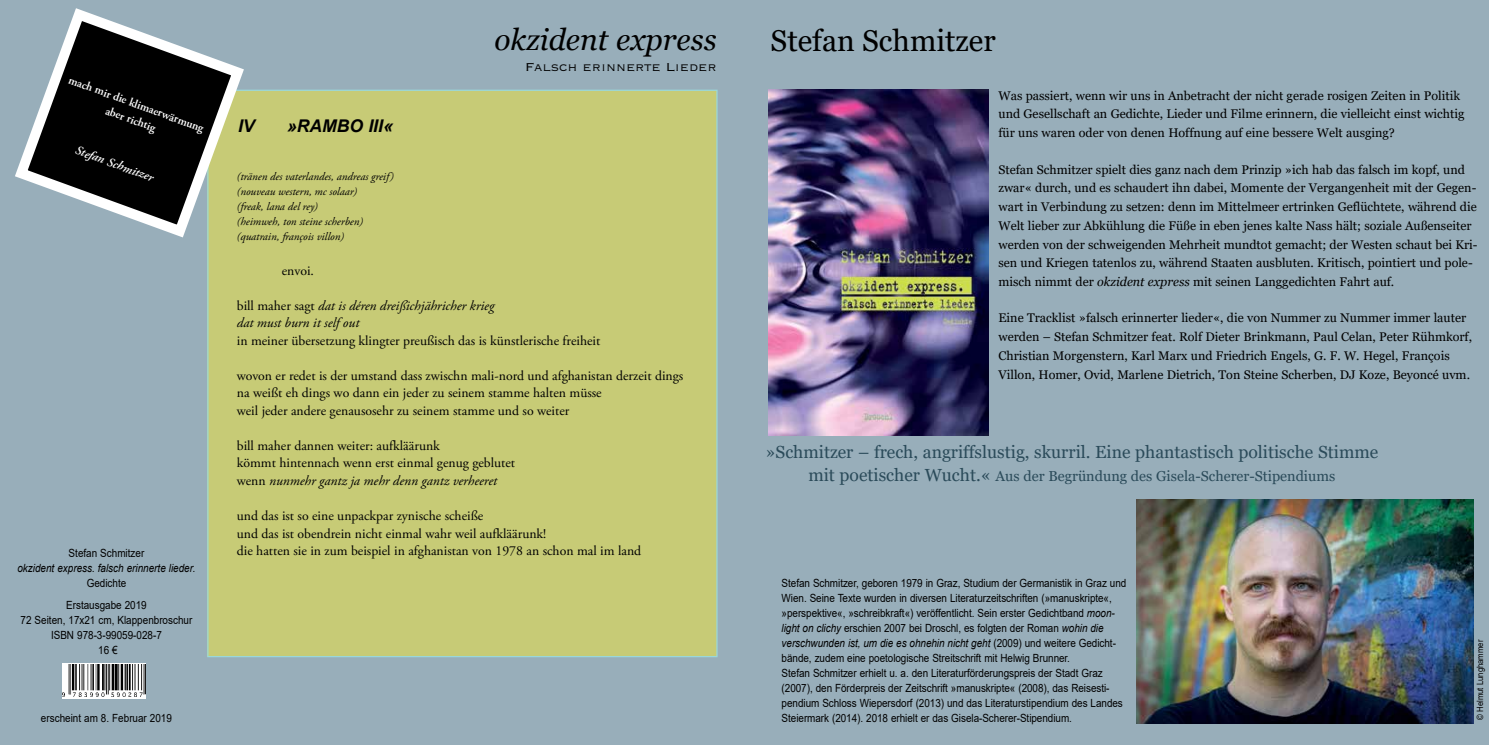
<style>
.page{position:relative;width:1489px;height:745px;background:#fff}
.page>*{position:absolute;margin:0;border:0;box-sizing:border-box;transform-origin:0 0}
.t1{font:30px "Georgia";color:#000}
.t2{font:italic 30px "Georgia";color:#000}
.t3{font:17.5px "Georgia";color:#2b4b5a}
.t4{font:italic 700 17.5px "Arial";color:#000}
.t5{font:15px "Copperplate Thirty Two BC";color:#000}
.t6{font:14.38px "Georgia";color:#2b4b5a}
.t7{font:13.75px/17.5px "Adobe Garamond Pro";color:#000}
.t8{font:italic 13.75px/17.5px "Adobe Garamond Pro";color:#000}
.t9{font:12.5px/18.8px "Georgia";color:#000}
.t10{font:italic 600 12.5px "Adobe Garamond Pro";color:#fff}
.t11{font:600 11.88px/16.2px "Adobe Garamond Pro";color:#fff;text-align:center}
.t12{font:11.25px/15px "Arial";letter-spacing:-.005em;color:#000;text-align:center;scale:.88 1}
.t13{font:italic 11.25px/15px "Adobe Garamond Pro";color:#000}
.t14{font:italic 11.25px "Arial";color:#000;scale:.88 1}
.t15{font:8.75px "Arial";color:#000;scale:.88 1}
.s1{font-style:normal}
.s2{font-style:italic}
.s3{font-size:17.5px}
</style>
<div class="page">
<div style="left:0;top:0;width:1488px;height:744px;background:#98aeba"></div>
<div style="left:62px;top:662px;width:83px;height:35px;background:#fff"></div>
<img style="left:62px;top:664px;width:83px;height:32px">
<img style="left:768px;top:90px;width:220px;height:345px">
<div style="left:208px;top:90px;width:509px;height:566px;background:#c7cb76"></div>
<svg style="left:15px;top:8px;width:235px;height:236px"></svg>
<img style="left:1136px;top:499px;width:337px;height:224px">
<p class="t11" style="left:72px;top:72px;width:145px;rotate:20deg">mach mir die klimaerwärmung aber richtig</p>
<p class="t10" style="left:78px;top:143px;width:84px;rotate:20deg">Stefan Schmitzer</p>
<p class="t12" style="left:69px;top:544px;width:87px">Stefan Schmitzer</p>
<p class="t14" style="left:17px;top:560px;width:204px">okzident express. falsch erinnerte lieder.</p>
<p class="t12" style="left:66px;top:571px;width:93px;line-height:22.1px">Gedichte<br>Erstausgabe 2019</p>
<p class="t12" style="left:21px;top:611px;width:197px">72 Seiten, 17x21 cm, Klappenbroschur<br>ISBN 978-3-99059-028-7<br>16 €</p>
<p class="t12" style="left:41px;top:710px;width:150px">erscheint am 8. Februar 2019</p>
<h1 class="t2" style="left:494px;top:20px;width:224px">okzident express</h1>
<p class="t5" style="left:525px;top:60px;width:193px">Falsch erinnerte Lieder</p>
<h2 class="t4" style="left:238px;top:114px;width:18px">IV</h2>
<h2 class="t4" style="left:287px;top:114px;width:107px">»RAMBO III«</h2>
<p class="t13" style="left:237px;top:169px;width:158px">(tränen des vaterlandes, andreas greif) (nouveau western, mc solaar)<br>(freak, lana del rey)<br>(heimweh, ton steine scherben) (quatrain, françois villon)</p>
<p class="t7" style="left:282px;top:262px;width:34px">envoi.</p>
<p class="t8" style="left:237px;top:297px;width:259px"><span class="s1">bill maher sagt</span> dat is déren dreißichjähricher krieg dat must burn it self out</p>
<p class="t7" style="left:237px;top:332px;width:365px">in meiner übersetzung klingter preußisch das is künstlerische freiheit</p>
<p class="t7" style="left:237px;top:367px;width:448px">wovon er redet is der umstand dass zwischn mali-nord und afghanistan derzeit dings na weißt eh dings wo dann ein jeder zu seinem stamme halten müsse<br>weil jeder andere genausosehr zu seinem stamme und so weiter</p>
<p class="t7" style="left:237px;top:437px;width:280px">bill maher dannen weiter: aufkläärunk<br>kömmt hintennach wenn erst einmal genug geblutet wenn <span class="s2">nunmehr gantz ja mehr denn gantz verheeret</span></p>
<p class="t7" style="left:237px;top:507px;width:406px">und das ist so eine unpackpar zynische scheiße<br>und das ist obendrein nicht einmal wahr weil aufkläärunk!<br>die hatten sie in zum beispiel in afghanistan von 1978 an schon mal im land</p>
<h1 class="t1" style="left:770px;top:23px;width:227px">Stefan Schmitzer</h1>
<p class="t9" style="left:998px;top:86px;width:467px">Was passiert, wenn wir uns in Anbetracht der nicht gerade rosigen Zeiten in Politik und Gesellschaft an Gedichte, Lieder und Filme erinnern, die vielleicht einst wichtig für uns waren oder von denen Hoffnung auf eine bessere Welt ausging?</p>
<p class="t9" style="left:998px;top:160px;width:480px">Stefan Schmitzer spielt dies ganz nach dem Prinzip »ich hab das falsch im kopf, und zwar« durch, und es schaudert ihn dabei, Momente der Vergangenheit mit der Gegen&shy;wart in Verbindung zu setzen: denn im Mittelmeer ertrinken Geflüchtete, während die Welt lieber zur Abkühlung die Füße in eben jenes kalte Nass hält; soziale Außenseiter werden von der schweigenden Mehrheit mundtot gemacht; der Westen schaut bei Kri&shy;sen und Kriegen tatenlos zu, während Staaten ausbluten. Kritisch, pointiert und pole&shy;misch nimmt der <span class="s2">okzident express</span> mit seinen Langgedichten Fahrt auf.</p>
<p class="t9" style="left:998px;top:309px;width:475px">Eine Tracklist »falsch erinnerter lieder«, die von Nummer zu Nummer immer lauter werden – Stefan Schmitzer feat. Rolf Dieter Brinkmann, Paul Celan, Peter Rühmkorf, Christian Morgenstern, Karl Marx und Friedrich Engels, G. F. W. Hegel, François Villon, Homer, Ovid, Marlene Dietrich, Ton Steine Scherben, DJ Koze, Beyoncé uvm.</p>
<h2 class="t3" style="left:765px;top:441px;width:614px">»Schmitzer – frech, angriffslustig, skurril. Eine phantastisch politische Stimme</h2>
<p class="t6" style="left:808px;top:467px;width:528px"><span class="s3">mit poetischer Wucht.«</span> Aus der Begründung des Gisela-Scherer-Stipendiums</p>
<p class="t12" style="left:781px;top:574px;width:393px;text-align:left">Stefan Schmitzer, geboren 1979 in Graz, Studium der Germanistik in Graz und Wien. Seine Texte wurden in diversen Literaturzeitschriften (»manuskripte«, »perspektive«, »schreibkraft«) veröffentlicht. Sein erster Gedichtband <span class="s2">moon&shy;light on clichy</span> erschien 2007 bei Droschl, es folgten der Roman <span class="s2">wohin die verschwunden ist, um die es ohnehin nicht geht</span> (2009) und weitere Gedicht&shy;bände, zudem eine poetologische Streitschrift mit Helwig Brunner.<br>Stefan Schmitzer erhielt u. a. den Literaturförderungspreis der Stadt Graz (2007), den Förderpreis der Zeitschrift »manuskripte« (2008), das Reisesti&shy;pendium Schloss Wiepersdorf (2013) und das Literaturstipendium des Landes Steiermark (2014). 2018 erhielt er das Gisela-Scherer-Stipendium.</p>
<p class="t15" style="left:1473px;top:719px;width:93px;rotate:-90deg">© Helmut Lunghammer</p>
</div>
